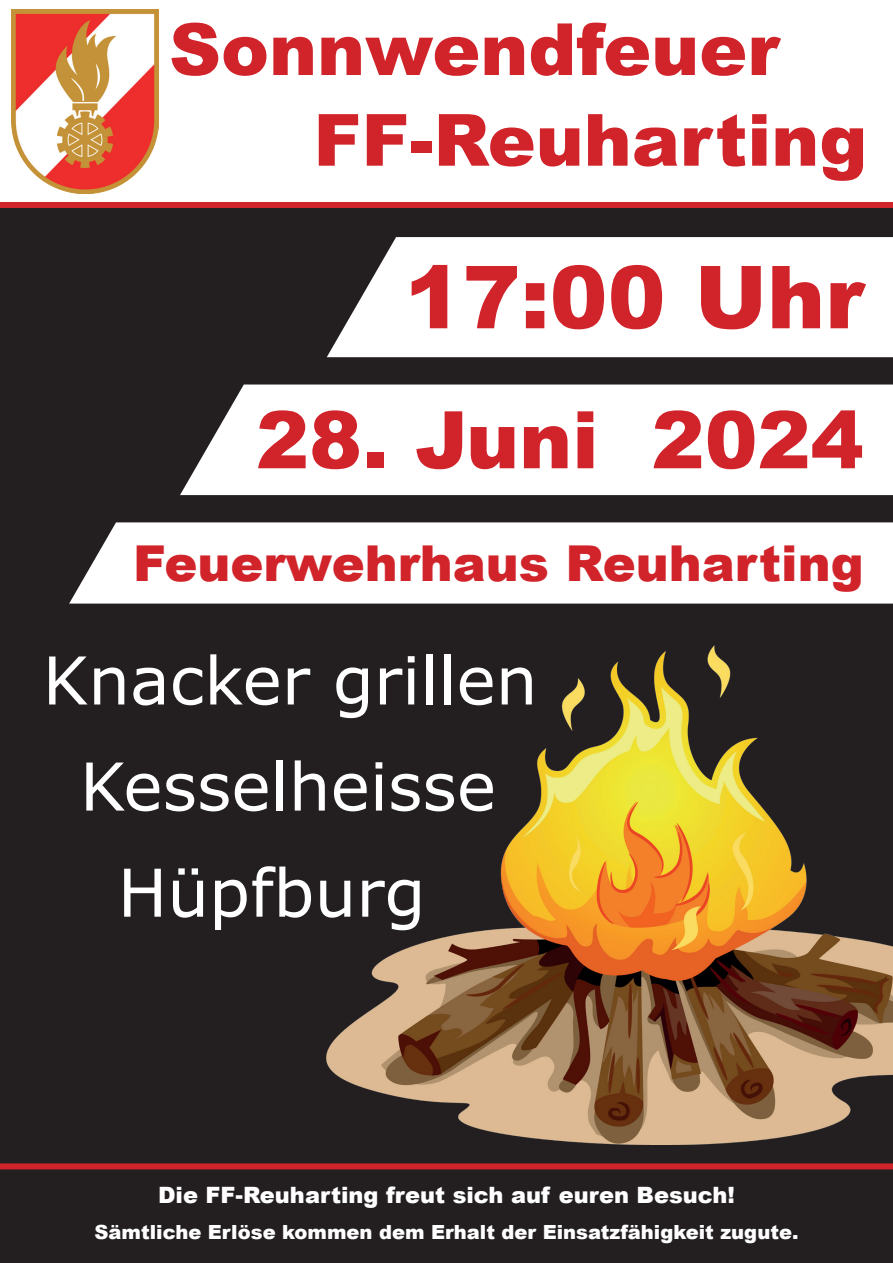
<style>
.page{position:relative;width:893px;height:1263px;background:#fff}
.page>*{position:absolute;margin:0;border:0;box-sizing:border-box;transform-origin:0 0}
.t1{font:900 87px "Arial";color:#d1232a}
.t2{font:900 79.5px "Arial";color:#d1232a}
.t3{font:900 72px/90.6px "Arial";color:#d1232a}
.t4{font:66px/106.1px "Verdana";color:#fff;text-align:center}
.t5{font:900 49.5px "Arial";color:#d1232a}
.t6{font:900 22.5px "Arial";color:#fff}
.t7{font:900 19.5px "Arial";color:#fff}
</style>
<div class="page">
<div style="left:0;top:208px;width:893px;height:1055px;background:#231f20"></div>
<img style="left:327px;top:646px;width:566px;height:498px">
<img style="left:11px;top:9px;width:147px;height:185px">
<svg style="left:180px;top:384px;width:713px;height:111px"></svg>
<svg style="left:69px;top:522px;width:824px;height:82px"></svg>
<div style="left:0;top:1163px;width:893px;height:6px;background:#d1232a"></div>
<div style="left:0;top:202px;width:893px;height:6px;background:#d1232a"></div>
<svg style="left:327px;top:237px;width:566px;height:120px"></svg>
<h3 class="t3" style="left:313px;top:2px;width:555px;text-indent:-144px">Sonnwendfeuer<br>FF-Reuharting</h3>
<h1 class="t1" style="left:405px;top:234px;width:461px">17:00 Uhr</h1>
<h2 class="t2" style="left:256px;top:382px;width:609px">28. Juni 2024</h2>
<h3 class="t5" style="left:133px;top:527px;width:732px">Feuerwehrhaus Reuharting</h3>
<h3 class="t4" style="left:43px;top:627px;width:496px">Knacker grillen<br>Kesselheisse</h3>
<h3 class="t4" style="left:118px;top:839px;width:309px">Hüpfburg</h3>
<p class="t6" style="left:158px;top:1179px;width:578px">Die FF-Reuharting freut sich auf euren Besuch!</p>
<p class="t7" style="left:94px;top:1217px;width:705px">Sämtliche Erlöse kommen dem Erhalt der Einsatzfähigkeit zugute.</p>
</div>
